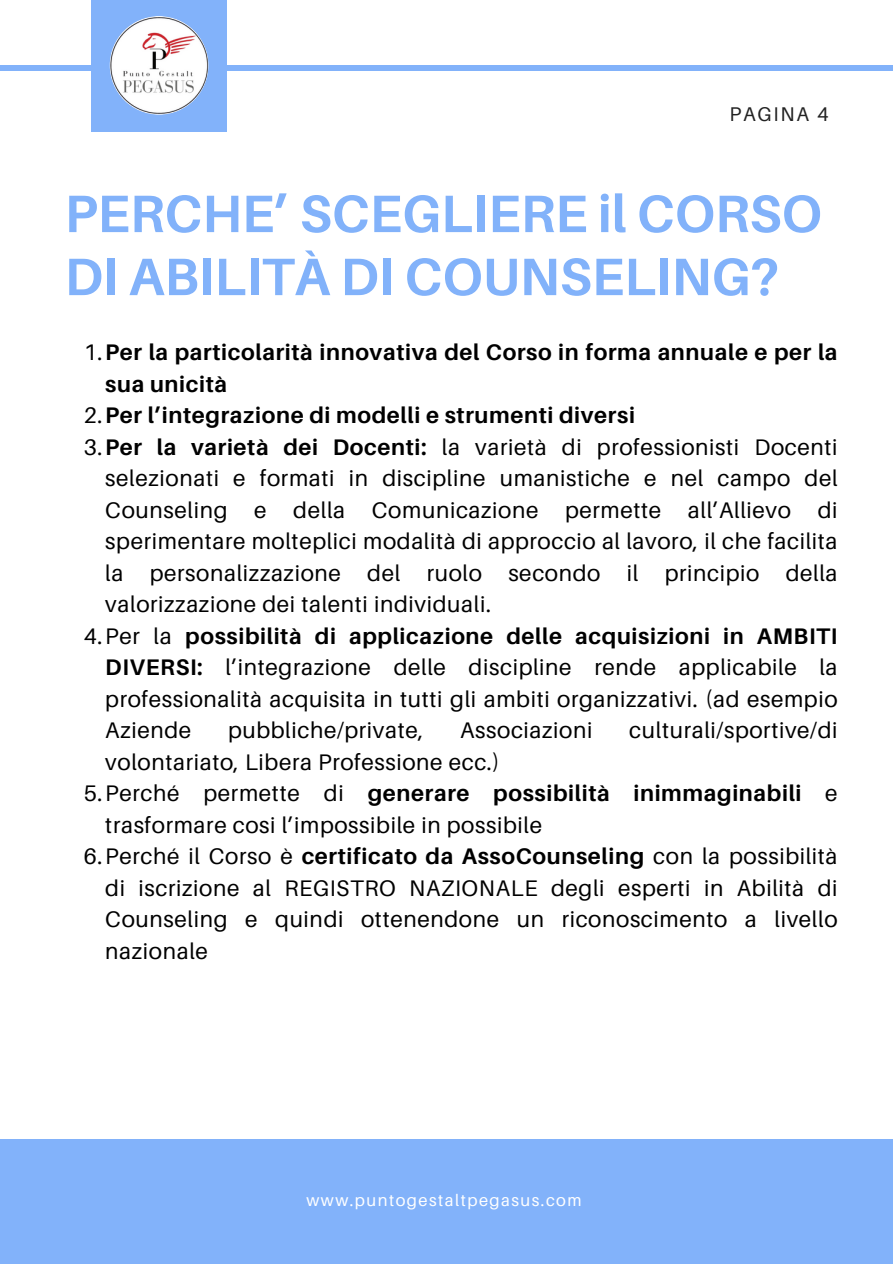
<style>
.page{position:relative;width:893px;height:1264px;background:#fff}
.page>*{position:absolute;margin:0;border:0;box-sizing:border-box;transform-origin:0 0}
.t1{font:700 52.65px/63px "Aileron";color:#82b2fa}
.t2{font:22.5px/31.5px "Aileron";letter-spacing:.03em;color:#000;text-align:justify}
.t3{font:700 22.5px/31.5px "Aileron";letter-spacing:.03em;color:#000}
.t4{font:19.8px "Aileron";letter-spacing:.09em;color:#222}
.t5{font:16.5px "Aileron";letter-spacing:.09em;color:#fff}
.s1{font-weight:400}
.s2{font-weight:700}
</style>
<div class="page">
<div style="left:0;top:65px;width:892px;height:6px;background:#82b2fa"></div>
<div style="left:92px;top:0;width:135px;height:131px;background:#82b2fa"></div>
<div style="left:0;top:1139px;width:892px;height:124px;background:#82b2fa"></div>
<img style="left:110px;top:16px;width:98px;height:99px;border-radius:50%">
<p class="t4" style="left:729px;top:102px;width:101px">PAGINA 4</p>
<p class="t1" style="left:65px;top:181px;width:758px">PERCHE’ SCEGLIERE il CORSO<br>DI ABILITÀ DI COUNSELING?</p>
<p class="t3" style="left:105px;top:336px;width:733px;text-indent:-22px"><span class="s1">1.</span>Per la particolarità innovativa del Corso in forma annuale e per la sua unicità</p>
<h3 class="t3" style="left:84px;top:399px;width:552px"><span class="s1">2.</span>Per l’integrazione di modelli e strumenti diversi</h3>
<h1 class="t2" style="left:105px;top:430px;width:733px;text-indent:-22px">3.<span class="s2">Per la varietà dei Docenti:</span> la varietà di professionisti Docenti selezionati e formati in discipline umanistiche e nel campo del Counseling e della Comunicazione permette all’Allievo di sperimentare molteplici modalità di approccio al lavoro, il che facilita la personalizzazione del ruolo secondo il principio della valorizzazione dei talenti individuali.</h1>
<p class="t2" style="left:105px;top:619px;width:733px;text-indent:-22px">4.Per la <span class="s2">possibilità di applicazione delle acquisizioni in AMBITI DIVERSI:</span> l’integrazione delle discipline rende applicabile la professionalità acquisita in tutti gli ambiti organizzativi. (ad esempio Aziende</p>
<p class="t2" style="left:228px;top:714px;width:197px">pubbliche/private,</p>
<p class="t2" style="left:460px;top:714px;width:134px">Associazioni</p>
<p class="t2" style="left:629px;top:714px;width:210px">culturali/sportive/di</p>
<p class="t2" style="left:105px;top:745px;width:396px">volontariato, Libera Professione ecc.)</p>
<p class="t2" style="left:105px;top:777px;width:733px;text-indent:-22px">5.Perché permette di <span class="s2">generare possibilità inimmaginabili</span> e trasformare cosi l’impossibile in possibile</p>
<p class="t2" style="left:105px;top:840px;width:733px;text-indent:-22px">6.Perché il Corso è <span class="s2">certificato da AssoCounseling</span> con la possibilità di iscrizione al REGISTRO NAZIONALE degli esperti in Abilità di Counseling e quindi ottenendone un riconoscimento a livello nazionale</p>
<p class="t5" style="left:306px;top:1190px;width:277px">www.puntogestaltpegasus.com</p>
</div>
